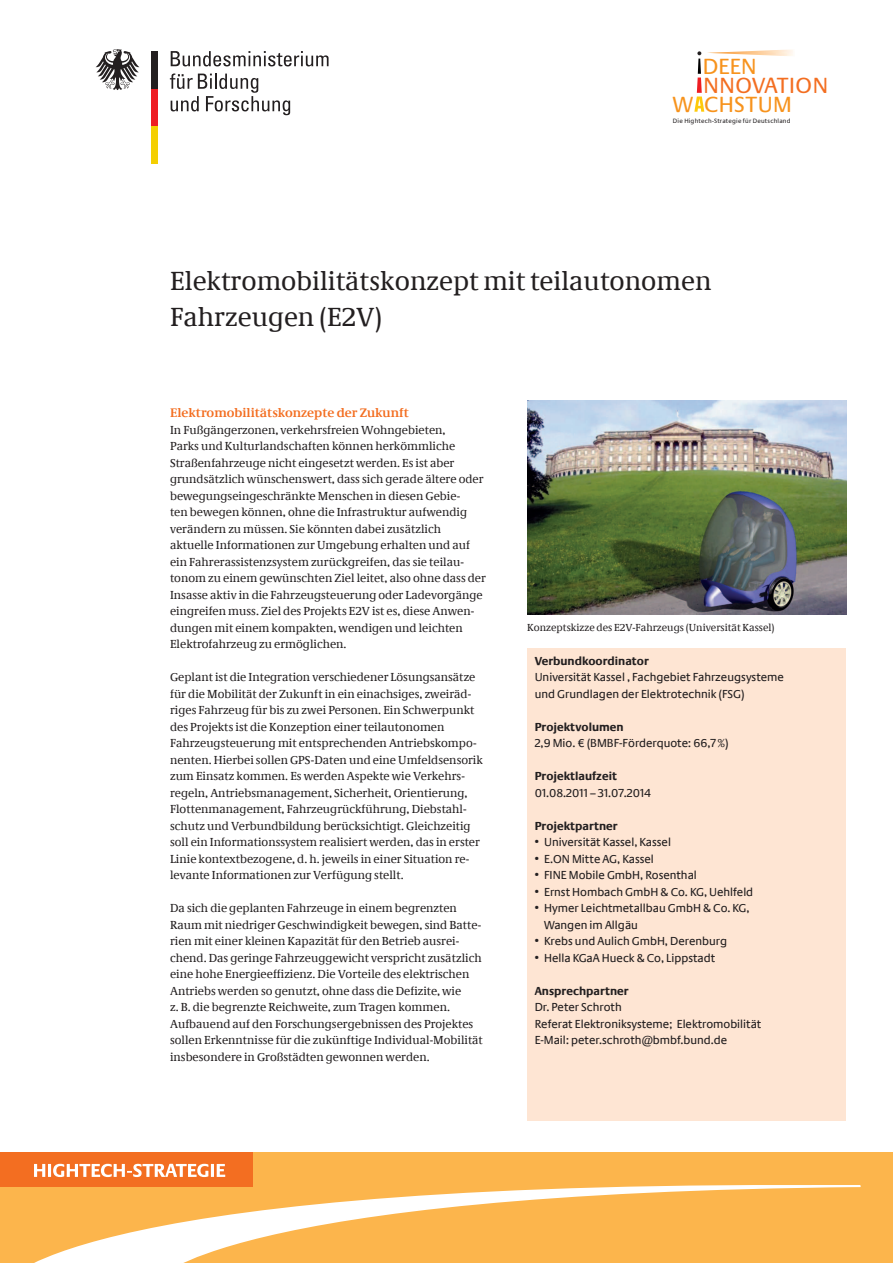
<style>
.page{position:relative;width:893px;height:1263px;background:#fff}
.page>*{position:absolute;margin:0;border:0;box-sizing:border-box;transform-origin:0 0}
.t1{font:27px/36px "Neue Demos";color:#231f20}
.t2{font:22.8px "Neue Praxis";letter-spacing:.015em;color:#f7931d}
.t3{font:22.8px "Neue Praxis";letter-spacing:.025em;color:#f36e21}
.t4{font:700 12.75px "Neue Demos";color:#f36e21}
.t5{font:12px/16.5px "Neue Demos";color:#231f20}
.t6{font:12px/16.5px "Neue Praxis";color:#231f20}
.t7{font:700 12px "Neue Praxis";color:#231f20}
.t8{font:10.5px "Neue Demos";color:#231f20}
.t9{font:6.45px "Neue Praxis";letter-spacing:.03em;color:#231f20}
</style>
<div class="page">
<div style="left:0;top:1152px;width:893px;height:111px;background:#fcb54c"></div>
<div style="left:0;top:1152px;width:252px;height:35px;background:#f36e21"></div>
<svg style="left:34px;top:1164px;width:191px;height:13px"></svg>
<svg style="left:34px;top:1179px;width:827px;height:84px"></svg>
<svg style="left:170px;top:74px;width:120px;height:41px"></svg>
<svg style="left:171px;top:51px;width:158px;height:15px"></svg>
<div style="left:151px;top:126px;width:6px;height:38px;background:#f4cf02"></div>
<div style="left:151px;top:89px;width:6px;height:37px;background:#ee1d23"></div>
<div style="left:151px;top:51px;width:6px;height:38px;background:#231f20"></div>
<svg style="left:96px;top:49px;width:43px;height:41px"></svg>
<img style="left:708px;top:50px;width:85px;height:6px">
<svg style="left:694px;top:51px;width:10px;height:61px"></svg>
<div style="left:527px;top:648px;width:319px;height:472px;background:#fee5d3"></div>
<img style="left:527px;top:401px;width:319px;height:213px">
<h2 class="t2" style="left:703px;top:52px;width:55px">DEEN</h2>
<h2 class="t3" style="left:703px;top:71px;width:126px">NNOVATION</h2>
<h2 class="t2" style="left:673px;top:90px;width:121px">W CHSTUM</h2>
<p class="t9" style="left:673px;top:117px;width:119px">Die Hightech-Strategie für Deutschland</p>
<h1 class="t1" style="left:170px;top:263px;width:543px">Elektromobilitätskonzept mit teilautonomen<br>Fahrzeugen (E2V)</h1>
<p class="t4" style="left:170px;top:405px;width:240px">Elektromobilitätskonzepte der Zukunft</p>
<p class="t5" style="left:170px;top:421px;width:317px">In Fußgängerzonen, verkehrsfreien Wohngebieten,<br>Parks und Kulturlandschaften können herkömmliche Straßenfahrzeuge nicht eingesetzt werden. Es ist aber grundsätzlich wünschenswert, dass sich gerade ältere oder bewegungseingeschränkte Menschen in diesen Gebie-<br>ten bewegen können, ohne die Infrastruktur aufwendig verändern zu müssen. Sie könnten dabei zusätzlich aktuelle Informationen zur Umgebung erhalten und auf ein Fahrerassistenzsystem zurückgreifen, das sie teilau&shy;tonom zu einem gewünschten Ziel leitet, also ohne dass der Insasse aktiv in die Fahrzeugsteuerung oder Ladevorgänge eingreifen muss. Ziel des Projekts E2V ist es, diese Anwen&shy;dungen mit einem kompakten, wendigen und leichten Elektrofahrzeug zu ermöglichen.</p>
<p class="t5" style="left:170px;top:669px;width:314px">Geplant ist die Integration verschiedener Lösungsansätze für die Mobilität der Zukunft in ein einachsiges, zweiräd&shy;riges Fahrzeug für bis zu zwei Personen. Ein Schwerpunkt des Projekts ist die Konzeption einer teilautonomen Fahrzeugsteuerung mit entsprechenden Antriebskompo&shy;nenten. Hierbei sollen GPS-Daten und eine Umfeldsensorik zum Einsatz kommen. Es werden Aspekte wie Verkehrs&shy;regeln, Antriebsmanagement, Sicherheit, Orientierung, Flottenmanagement, Fahrzeugrückführung, Diebstahl&shy;schutz und Verbundbildung berücksichtigt. Gleichzeitig soll ein Informationssystem realisiert werden, das in erster Linie kontextbezogene, d. h. jeweils in einer Situation re&shy;levante Informationen zur Verfügung stellt.</p>
<p class="t5" style="left:170px;top:900px;width:314px">Da sich die geplanten Fahrzeuge in einem begrenzten Raum mit niedriger Geschwindigkeit bewegen, sind Batte&shy;rien mit einer kleinen Kapazität für den Betrieb ausrei&shy;chend. Das geringe Fahrzeuggewicht verspricht zusätzlich eine hohe Energieeffizienz. Die Vorteile des elektrischen Antriebs werden so genutzt, ohne dass die Defizite, wie<br>z. B. die begrenzte Reichweite, zum Tragen kommen.<br>Aufbauend auf den Forschungsergebnissen des Projektes sollen Erkenntnisse für die zukünftige Individual-Mobilität insbesondere in Großstädten gewonnen werden.</p>
<p class="t8" style="left:527px;top:622px;width:249px">Konzeptskizze des E2V-Fahrzeugs (Universität Kassel)</p>
<p class="t7" style="left:535px;top:653px;width:116px">Verbundkoordinator</p>
<p class="t6" style="left:535px;top:669px;width:251px">Universität Kassel , Fachgebiet Fahrzeugsysteme und Grundlagen der Elektrotechnik (FSG)</p>
<p class="t7" style="left:535px;top:719px;width:90px">Projektvolumen</p>
<p class="t6" style="left:535px;top:735px;width:195px">2,9 Mio. € (BMBF-Förderquote: 66,7 %)</p>
<p class="t7" style="left:535px;top:769px;width:84px">Projektlaufzeit</p>
<p class="t6" style="left:535px;top:784px;width:118px">01.08.2011 – 31.07.2014</p>
<p class="t7" style="left:535px;top:818px;width:84px">Projektpartner</p>
<p class="t6" style="left:535px;top:834px;width:138px">• Universität Kassel, Kassel</p>
<p class="t6" style="left:535px;top:850px;width:121px">• E.ON Mitte AG, Kassel</p>
<p class="t6" style="left:535px;top:867px;width:164px">• FINE Mobile GmbH, Rosenthal</p>
<p class="t6" style="left:535px;top:883px;width:220px">• Ernst Hombach GmbH &amp; Co. KG, Uehlfeld</p>
<p class="t6" style="left:544px;top:900px;width:207px;text-indent:-9px">• Hymer Leichtmetallbau GmbH &amp; Co. KG,<br>Wangen im Allgäu</p>
<p class="t6" style="left:535px;top:933px;width:194px">• Krebs und Aulich GmbH, Derenburg</p>
<p class="t6" style="left:535px;top:949px;width:182px">• Hella KGaA Hueck &amp; Co, Lippstadt</p>
<p class="t7" style="left:535px;top:983px;width:95px">Ansprechpartner</p>
<p class="t6" style="left:535px;top:999px;width:228px">Dr. Peter Schroth<br>Referat Elektroniksysteme; Elektromobilität<br>E-Mail: peter.schroth@bmbf.bund.de</p>
</div>
